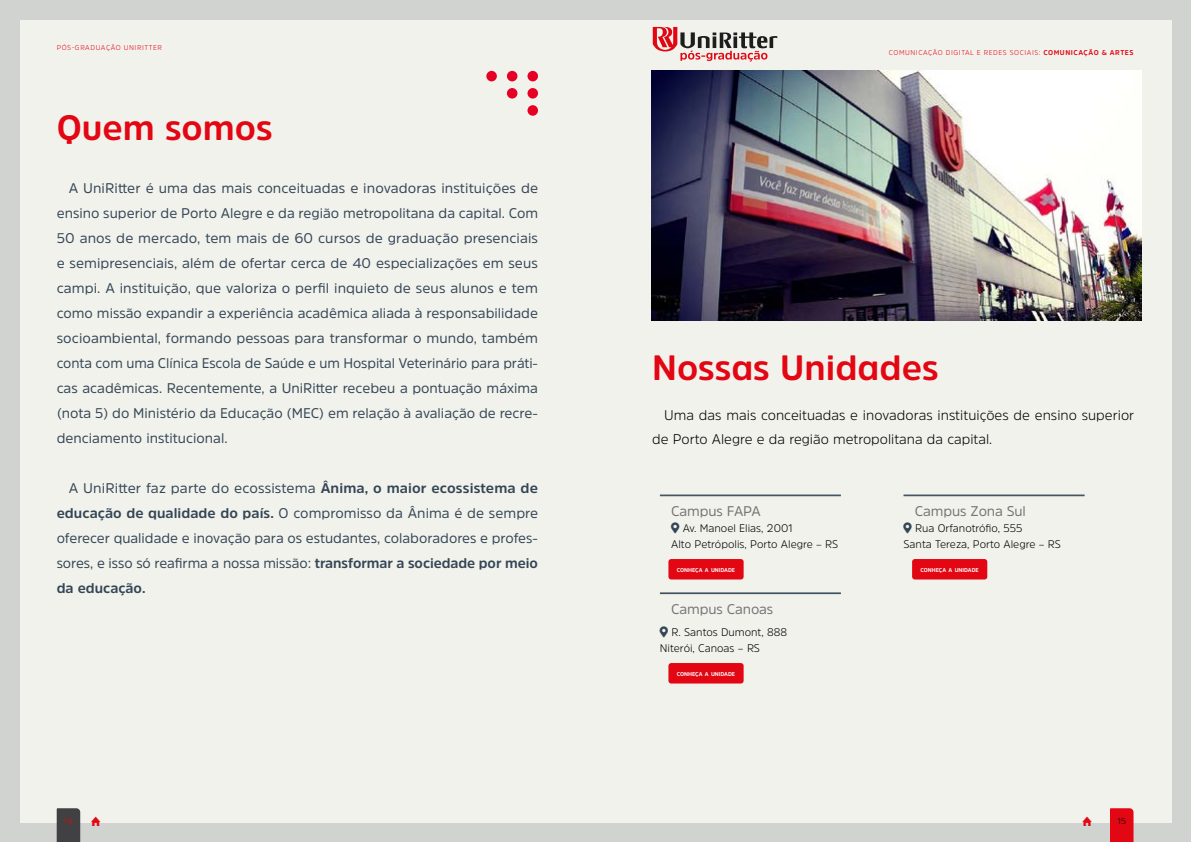
<style>
.page{position:relative;width:1191px;height:842px;background:#d1d3d0}
.page>*{position:absolute;margin:0;border:0;box-sizing:border-box;transform-origin:0 0}
.t1{font:700 35px "Amsi Pro";color:#e30613}
.t2{font:14px/25px "Amsi Pro";color:#344655;text-align:justify}
.t3{font:300 14px/24px "Amsi Pro";color:#000}
.t4{font:14px "Amsi Pro";letter-spacing:-.01em;color:#747474}
.t5{font:300 11px/16px "Amsi Pro";color:#000}
.t6{font:300 8.5px "Amsi Pro";color:#000}
.t7{font:300 8.5px "Amsi Pro";color:#e30613}
.t8{font:300 7px "Amsi Pro";letter-spacing:.08em;color:#e30613}
.t9{font:700 5.6px "Amsi Pro";color:#fff}
.s1{font-weight:700}
</style>
<div class="page">
<div style="left:20px;top:20px;width:1151px;height:802px;background:#f2f2ed"></div>
<svg style="left:1110px;top:808px;width:23px;height:34px"></svg>
<svg style="left:653px;top:27px;width:124px;height:35px"></svg>
<svg style="left:57px;top:808px;width:23px;height:34px"></svg>
<div style="left:486px;top:71px;width:11px;height:10px;background:#e60025;border-radius:50%"></div>
<div style="left:507px;top:71px;width:10px;height:10px;background:#e60025;border-radius:50%"></div>
<div style="left:507px;top:88px;width:10px;height:11px;background:#e60025;border-radius:50%"></div>
<div style="left:527px;top:71px;width:11px;height:10px;background:#e60025;border-radius:50%"></div>
<div style="left:527px;top:88px;width:11px;height:11px;background:#e60025;border-radius:50%"></div>
<div style="left:527px;top:105px;width:11px;height:11px;background:#e60025;border-radius:50%"></div>
<img style="left:651px;top:71px;width:490px;height:250px">
<hr style="left:660px;top:495px;width:181px;height:1px;background:#344655">
<div style="left:668px;top:559px;width:75px;height:20px;background:#e30613;border-radius:3px"></div>
<hr style="left:660px;top:593px;width:181px;height:1px;background:#344655">
<div style="left:668px;top:663px;width:75px;height:20px;background:#e30613;border-radius:3px"></div>
<hr style="left:903px;top:495px;width:181px;height:1px;background:#344655">
<div style="left:912px;top:559px;width:75px;height:20px;background:#e30613;border-radius:3px"></div>
<p class="t8" style="left:57px;top:42px;width:107px">PÓS-GRADUAÇÃO UNIRITTER</p>
<h1 class="t1" style="left:57px;top:104px;width:217px">Quem somos</h1>
<p class="t2" style="left:57px;top:176px;width:483px;text-indent:12px">A UniRitter é uma das mais conceituadas e inovadoras instituições de ensino superior de Porto Alegre e da região metropolitana da capital. Com 50 anos de mercado, tem mais de 60 cursos de graduação presenciais e semipresenciais, além de ofertar cerca de 40 especializações em seus campi. A instituição, que valoriza o perfil inquieto de seus alunos e tem como missão expandir a experiência acadêmica aliada à responsabilidade socioambiental, formando pessoas para transformar o mundo, também conta com uma Clínica Escola de Saúde e um Hospital Veterinário para práti&shy;cas acadêmicas. Recentemente, a UniRitter recebeu a pontuação máxima (nota 5) do Ministério da Educação (MEC) em relação à avaliação de recre&shy;denciamento institucional.</p>
<p class="t2" style="left:57px;top:476px;width:483px;text-indent:12px">A UniRitter faz parte do ecossistema <span class="s1">Ânima, o maior ecossistema de educação de qualidade do país.</span> O compromisso da Ânima é de sempre oferecer qualidade e inovação para os estudantes, colaboradores e profes&shy;sores, e isso só reafirma a nossa missão: <span class="s1">transformar a sociedade por meio da educação.</span></p>
<p class="t7" style="left:64px;top:815px;width:11px">14</p>
<p class="t8" style="left:889px;top:48px;width:246px">COMUNICAÇÃO DIGITAL E REDES SOCIAIS: <span class="s1">COMUNICAÇÃO &amp; ARTES</span></p>
<h1 class="t1" style="left:652px;top:344px;width:288px">Nossas Unidades</h1>
<p class="t3" style="left:652px;top:403px;width:483px;text-indent:12px">Uma das mais conceituadas e inovadoras instituições de ensino superior de Porto Alegre e da região metropolitana da capital.</p>
<p class="t4" style="left:671px;top:501px;width:91px">Campus FAPA</p>
<p class="t5" style="left:671px;top:520px;width:168px;text-indent:12px">Av. Manoel Elias, 2001<br>Alto Petrópolis, Porto Alegre – RS</p>
<p class="t9" style="left:677px;top:566px;width:60px">CONHEÇA A UNIDADE</p>
<p class="t4" style="left:671px;top:599px;width:104px">Campus Canoas</p>
<p class="t5" style="left:660px;top:624px;width:129px;text-indent:12px">R. Santos Dumont, 888<br>Niterói, Canoas – RS</p>
<p class="t9" style="left:677px;top:670px;width:60px">CONHEÇA A UNIDADE</p>
<p class="t4" style="left:915px;top:501px;width:113px">Campus Zona Sul</p>
<p class="t5" style="left:903px;top:520px;width:159px;text-indent:12px">Rua Orfanotrófio, 555<br>Santa Tereza, Porto Alegre – RS</p>
<p class="t9" style="left:920px;top:566px;width:60px">CONHEÇA A UNIDADE</p>
<p class="t6" style="left:1117px;top:815px;width:10px">15</p>
</div>
